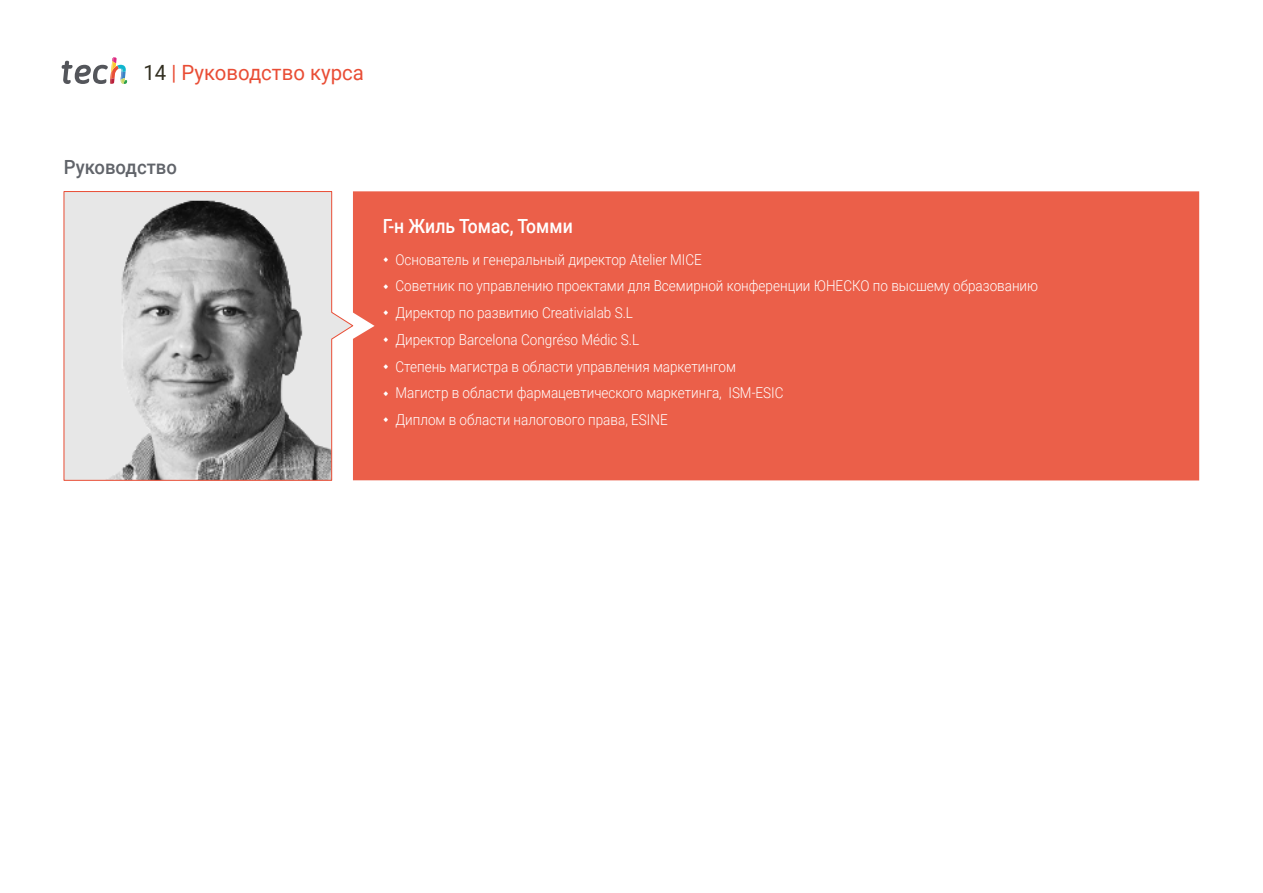
<style>
.page{position:relative;width:1263px;height:893px;background:#fff}
.page>*{position:absolute;margin:0;border:0;box-sizing:border-box;transform-origin:0 0}
.t1{font:21px "Roboto";color:#e94d35}
.t2{font:500 19.5px "Roboto";color:#fff;scale:.9 1}
.t3{font:500 19.5px "Roboto";color:#61646a;scale:.95 1}
.t4{font:300 15px/26.7px "Roboto";color:#fff;scale:.9 1}
.s1{color:#312e20}
</style>
<div class="page">
<svg style="left:62px;top:57px;width:65px;height:27px"></svg>
<div style="left:353px;top:191px;width:846px;height:289px;background:#eb5f49"></div>
<svg style="left:64px;top:191px;width:289px;height:290px;background:#b4b2b2"></svg>
<svg style="left:384px;top:257px;width:4px;height:5px"></svg>
<svg style="left:384px;top:284px;width:4px;height:5px"></svg>
<svg style="left:384px;top:310px;width:4px;height:5px"></svg>
<svg style="left:384px;top:337px;width:4px;height:5px"></svg>
<svg style="left:384px;top:364px;width:4px;height:5px"></svg>
<svg style="left:384px;top:391px;width:4px;height:5px"></svg>
<svg style="left:384px;top:417px;width:4px;height:5px"></svg>
<h1 class="t1" style="left:144px;top:57px;width:222px"><span class="s1">14</span> | Руководство курса</h1>
<h2 class="t3" style="left:64px;top:154px;width:121px">Руководство</h2>
<h2 class="t2" style="left:383px;top:212px;width:213px">Г-н Жиль Томас, Томми</h2>
<p class="t4" style="left:395px;top:245px;width:716px">Основатель и генеральный директор Atelier MICE<br>Советник по управлению проектами для Всемирной конференции ЮНЕСКО по высшему образованию Директор по развитию Creativialab S.L<br>Директор Barcelona Congréso Médic S.L<br>Степень магистра в области управления маркетингом<br>Магистр в области фармацевтического маркетинга, ISM-ESIC<br>Диплом в области налогового права, ESINE</p>
</div>
